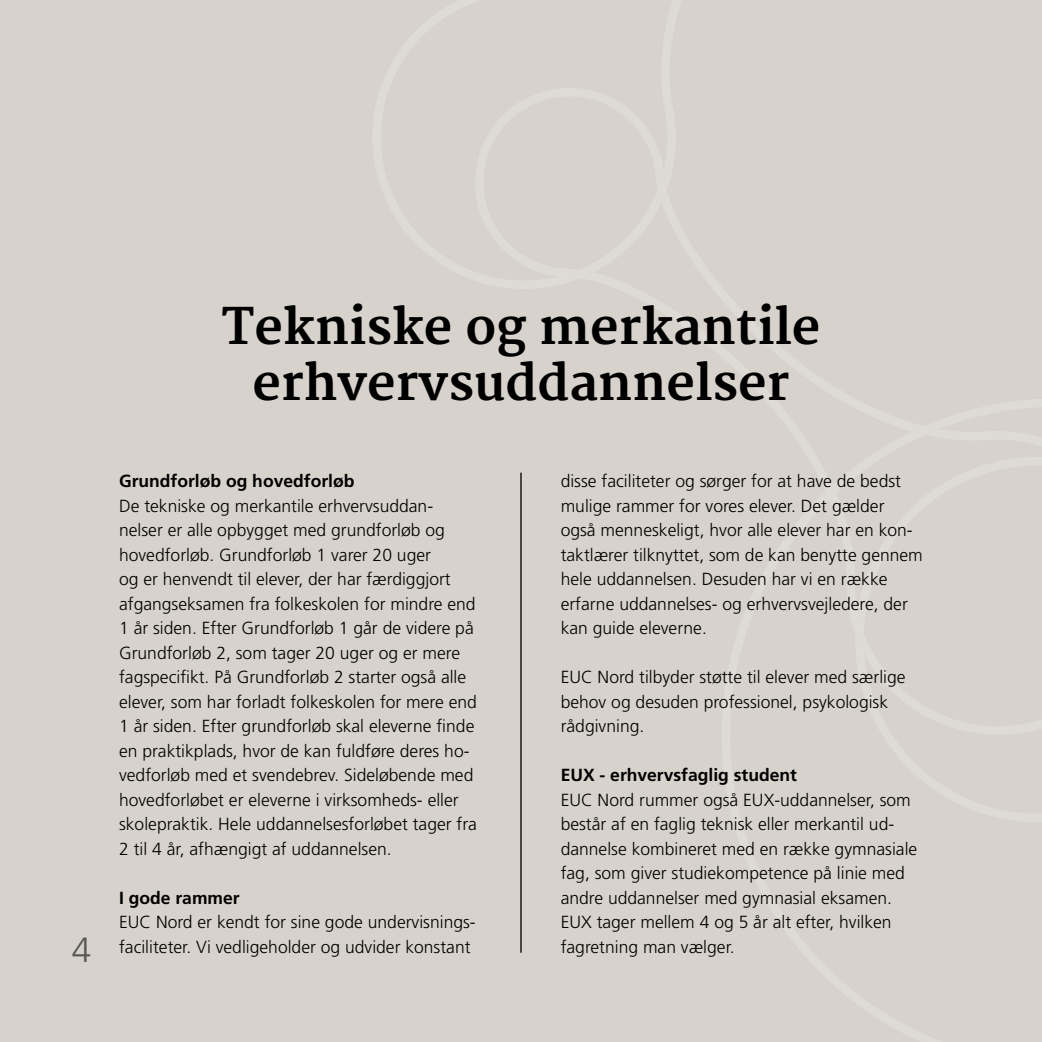
<style>
.page{position:relative;width:1042px;height:1042px;background:#d7d3cc}
.page>*{position:absolute;margin:0;border:0;box-sizing:border-box;transform-origin:0 0}
.t1{font:700 49px/56px "Merriweather";color:#000;text-align:center}
.t2{font:300 35px "Frutiger LT Std";color:#575756}
.t3{font:300 17.5px/24.5px "Frutiger LT Std";color:#000}
.t4{font:700 17.5px "Frutiger LT Std";color:#000}
</style>
<div class="page">
<hr style="left:520px;top:473px;width:2px;height:479px;background:#000">
<h1 class="t1" style="left:222px;top:300px;width:600px">Tekniske og merkantile erhvervsuddannelser</h1>
<h2 class="t2" style="left:72px;top:930px;width:21px">4</h2>
<p class="t4" style="left:119px;top:471px;width:237px">Grundforløb og hovedforløb</p>
<p class="t3" style="left:119px;top:494px;width:359px">De tekniske og merkantile erhvervsuddan&shy;nelser er alle opbygget med grundforløb og hovedforløb. Grundforløb 1 varer 20 uger<br>og er henvendt til elever, der har færdiggjort afgangseksamen fra folkeskolen for mindre end 1 år siden. Efter Grundforløb 1 går de videre på Grundforløb 2, som tager 20 uger og er mere fagspecifikt. På Grundforløb 2 starter også alle elever, som har forladt folkeskolen for mere end 1 år siden. Efter grundforløb skal eleverne finde en praktikplads, hvor de kan fuldføre deres ho&shy;vedforløb med et svendebrev. Sideløbende med hovedforløbet er eleverne i virksomheds- eller skolepraktik. Hele uddannelsesforløbet tager fra 2 til 4 år, afhængigt af uddannelsen.</p>
<p class="t4" style="left:119px;top:887px;width:122px">I gode rammer</p>
<p class="t3" style="left:119px;top:910px;width:358px">EUC Nord er kendt for sine gode undervisnings&shy;faciliteter. Vi vedligeholder og udvider konstant</p>
<p class="t3" style="left:561px;top:469px;width:364px">disse faciliteter og sørger for at have de bedst mulige rammer for vores elever. Det gælder også menneskeligt, hvor alle elever har en kon&shy;taktlærer tilknyttet, som de kan benytte gennem hele uddannelsen. Desuden har vi en række erfarne uddannelses- og erhvervsvejledere, der kan guide eleverne.</p>
<p class="t3" style="left:561px;top:665px;width:346px">EUC Nord tilbyder støtte til elever med særlige behov og desuden professionel, psykologisk rådgivning.</p>
<p class="t4" style="left:561px;top:765px;width:238px">EUX - erhvervsfaglig student</p>
<p class="t3" style="left:561px;top:788px;width:358px">EUC Nord rummer også EUX-uddannelser, som består af en faglig teknisk eller merkantil ud&shy;dannelse kombineret med en række gymnasiale fag, som giver studiekompetence på linie med andre uddannelser med gymnasial eksamen.<br>EUX tager mellem 4 og 5 år alt efter, hvilken fagretning man vælger.</p>
</div>
